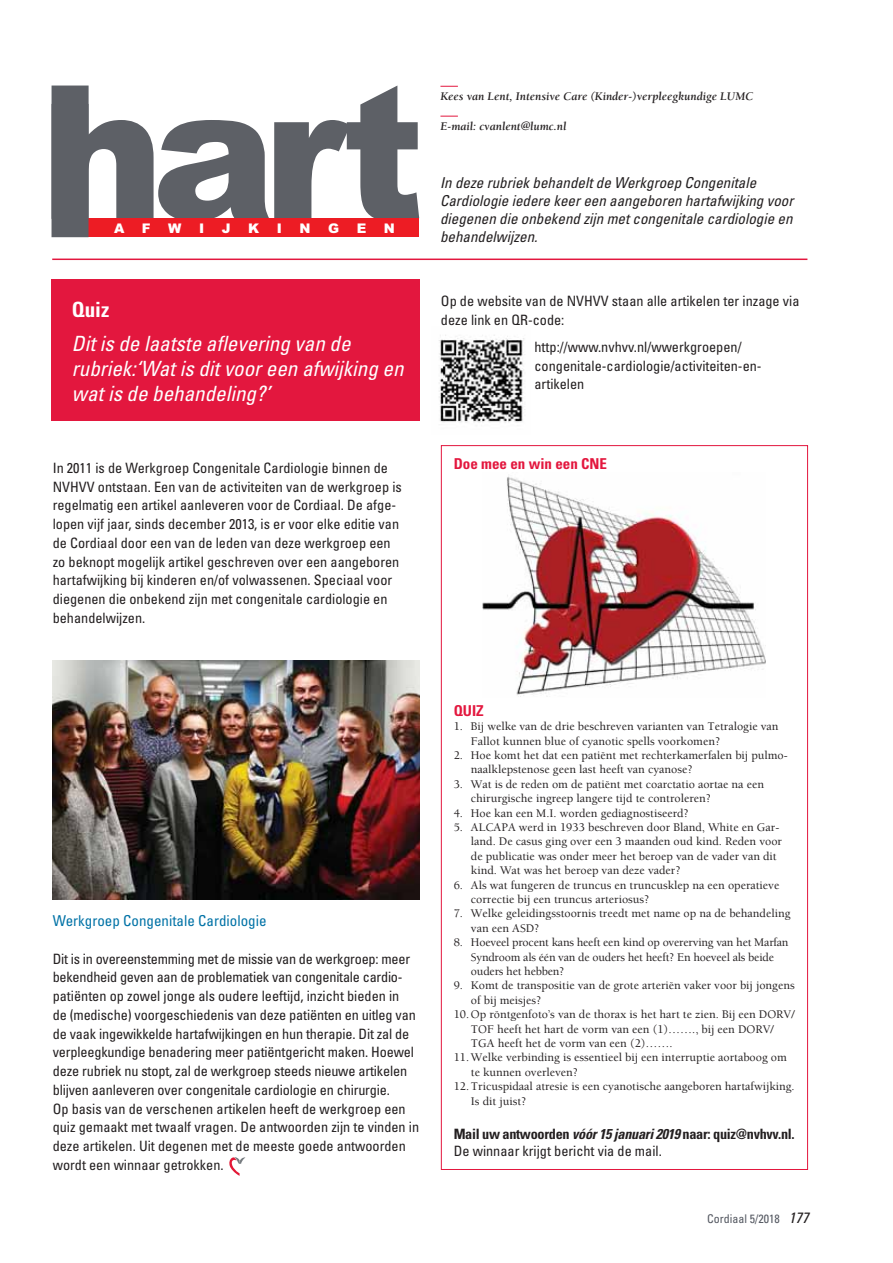
<style>
.page{position:relative;width:893px;height:1263px;background:#fff}
.page>*{position:absolute;margin:0;border:0;box-sizing:border-box;transform-origin:0 0}
.t1{font:900 186.15px "Arial";color:#5d6066}
.t2{font:italic condensed 21px/25.2px "Univers";color:#fff}
.t3{font:700 condensed 21px "Univers";color:#fff}
.t4{font:italic condensed 15px/18px "Univers";color:#231f20}
.t5{font:condensed 15px "Univers";color:#0072a6}
.t6{font:700 condensed 15px "Univers";color:#e3173e}
.t7{font:condensed 14.25px/18.8px "Univers";color:#231f20}
.t8{font:700 condensed 14.25px/17.1px "Univers";letter-spacing:-.02em;color:#231f20}
.t9{font:900 13.35px "Arial";color:#fff}
.t10{font:500 12px/14.4px "Berkeley";color:#231f20}
.t11{font:italic 700 12px "Berkeley";color:#231f20}
.t12{font:condensed 12px "Univers";color:#545861}
.s1{font-style:italic}
.s2{font-weight:400}
.s3{font-style:italic;font-size:15px;color:#231f20}
</style>
<div class="page">
<div style="left:89px;top:218px;width:330px;height:19px;background:#ed1c24"></div>
<div style="left:52px;top:104px;width:37px;height:133px;background:#5d6066"></div>
<svg style="left:440px;top:86px;width:18px;height:1px"></svg>
<svg style="left:440px;top:116px;width:18px;height:1px"></svg>
<div style="left:51px;top:279px;width:369px;height:142px;background:#e3173e"></div>
<hr style="left:52px;top:259px;width:755px;height:1px;background:#e3173e">
<img style="left:439px;top:335px;width:86px;height:88px">
<img style="left:53px;top:660px;width:367px;height:239px">
<svg style="left:229px;top:1157px;width:16px;height:19px"></svg>
<img style="left:483px;top:476px;width:282px;height:221px">
<h1 class="t1" style="left:40px;top:46px;width:385px">hart</h1>
<p class="t9" style="left:114px;top:221px;width:12px">A</p>
<p class="t9" style="left:142px;top:221px;width:10px">F</p>
<p class="t9" style="left:168px;top:221px;width:15px">W</p>
<p class="t9" style="left:199px;top:221px;width:7px">I</p>
<p class="t9" style="left:222px;top:221px;width:10px">J</p>
<p class="t9" style="left:248px;top:221px;width:13px">K</p>
<p class="t9" style="left:277px;top:221px;width:7px">I</p>
<p class="t9" style="left:299px;top:221px;width:13px">N</p>
<p class="t9" style="left:328px;top:221px;width:13px">G</p>
<p class="t9" style="left:357px;top:221px;width:11px">E</p>
<p class="t9" style="left:384px;top:221px;width:13px">N</p>
<h2 class="t3" style="left:72px;top:302px;width:39px">Quiz</h2>
<h2 class="t2" style="left:72px;top:333px;width:333px">Dit is de laatste aflevering van de rubriek:‘Wat is dit voor een afwijking en wat is de behandeling?’</h2>
<p class="t7" style="left:53px;top:460px;width:351px">In 2011 is de Werkgroep Congenitale Cardiologie binnen de NVHVV ontstaan. Een van de activiteiten van de werkgroep is regelmatig een artikel aanleveren voor de Cordiaal. De afge&shy;lopen vijf jaar, sinds december 2013, is er voor elke editie van de Cordiaal door een van de leden van deze werkgroep een zo beknopt mogelijk artikel geschreven over een aangeboren hartafwijking bij kinderen en/of volwassenen. Speciaal voor diegenen die onbekend zijn met congenitale cardiologie en behandelwijzen.</p>
<p class="t11" style="left:440px;top:91px;width:314px">Kees van Lent, Intensive Care (Kinder-)verpleegkundige LUMC</p>
<p class="t11" style="left:440px;top:121px;width:128px">E-mail: cvanlent@lumc.nl</p>
<p class="t4" style="left:440px;top:175px;width:355px">In deze rubriek behandelt de Werkgroep Congenitale Cardiologie iedere keer een aangeboren hartafwijking voor diegenen die onbekend zijn met congenitale cardiologie en behandelwijzen.</p>
<p class="t7" style="left:441px;top:293px;width:360px">Op de website van de NVHVV staan alle artikelen ter inzage via deze link en QR-code:</p>
<p class="t7" style="left:534px;top:339px;width:229px">http://www.nvhvv.nl/wwerkgroepen/ congenitale-cardiologie/ activiteiten-en&shy;artikelen</p>
<p class="t6" style="left:454px;top:459px;width:155px">Doe mee en win een CNE</p>
<p class="t5" style="left:53px;top:916px;width:215px">Werkgroep Congenitale Cardiologie</p>
<p class="t7" style="left:53px;top:950px;width:368px">Dit is in overeenstemming met de missie van de werkgroep: meer bekendheid geven aan de problematiek van congenitale cardio&shy;patiënten op zowel jonge als oudere leeftijd, inzicht bieden in<br>de (medische) voorgeschiedenis van deze patiënten en uitleg van de vaak ingewikkelde hartafwijkingen en hun therapie. Dit zal de verpleegkundige benadering meer patiëntgericht maken. Hoewel deze rubriek nu stopt, zal de werkgroep steeds nieuwe artikelen blijven aanleveren over congenitale cardiologie en chirurgie.<br>Op basis van de verschenen artikelen heeft de werkgroep een quiz gemaakt met twaalf vragen. De antwoorden zijn te vinden in deze artikelen. Uit degenen met de meeste goede antwoorden wordt een winnaar getrokken.</p>
<p class="t6" style="left:454px;top:705px;width:31px">QUIZ</p>
<p class="t10" style="left:471px;top:720px;width:309px;text-indent:-17px">1. Bij welke van de drie beschreven varianten van Tetralogie van<br>Fallot kunnen blue of cyanotic spells voorkomen?</p>
<p class="t10" style="left:471px;top:749px;width:318px;text-indent:-17px">2. Hoe komt het dat een patiënt met rechterkamerfalen bij pulmo&shy;naalklepstenose geen last heeft van cyanose?</p>
<p class="t10" style="left:471px;top:778px;width:295px;text-indent:-17px">3. Wat is de reden om de patiënt met coarctatio aortae na een chirurgische ingreep langere tijd te controleren?</p>
<p class="t10" style="left:454px;top:807px;width:237px">4. Hoe kan een M.I. worden gediagnostiseerd?</p>
<p class="t10" style="left:471px;top:821px;width:313px;text-indent:-17px">5. ALCAPA werd in 1933 beschreven door Bland, White en Gar&shy;land. De casus ging over een 3 maanden oud kind. Reden voor de publicatie was onder meer het beroep van de vader van dit kind. Wat was het beroep van deze vader?</p>
<p class="t10" style="left:471px;top:879px;width:310px;text-indent:-17px">6. Als wat fungeren de truncus en truncusklep na een operatieve correctie bij een truncus arteriosus?</p>
<p class="t10" style="left:471px;top:907px;width:321px;text-indent:-17px">7. Welke geleidingsstoornis treedt met name op na de behandeling van een ASD?</p>
<p class="t10" style="left:471px;top:936px;width:319px;text-indent:-17px">8. Hoeveel procent kans heeft een kind op overerving van het Marfan<br>Syndroom als één van de ouders het heeft? En hoeveel als beide ouders het hebben?</p>
<p class="t10" style="left:471px;top:979px;width:325px;text-indent:-17px">9. Komt de transpositie van de grote arteriën vaker voor bij jongens of bij meisjes?</p>
<p class="t10" style="left:471px;top:1008px;width:325px;text-indent:-17px">10. Op röntgenfoto’s van de thorax is het hart te zien. Bij een DORV/<br>TOF heeft het hart de vorm van een (1)……., bij een DORV/<br>TGA heeft het de vorm van een (2)…….</p>
<p class="t10" style="left:471px;top:1051px;width:317px;text-indent:-17px">11. Welke verbinding is essentieel bij een interruptie aortaboog om te kunnen overleven?</p>
<p class="t10" style="left:471px;top:1080px;width:325px;text-indent:-17px">12. Tricuspidaal atresie is een cyanotische aangeboren hartafwijking.<br>Is dit juist?</p>
<p class="t8" style="left:454px;top:1127px;width:342px">Mail uw antwoorden <span class="s1">vóór 15 januari 2019</span> naar: quiz@nvhvv.nl.<br><span class="s2">De winnaar krijgt bericht via de mail.</span></p>
<p class="t12" style="left:707px;top:1214px;width:103px">Cordiaal 5/2018 <span class="s3">177</span></p>
</div>
